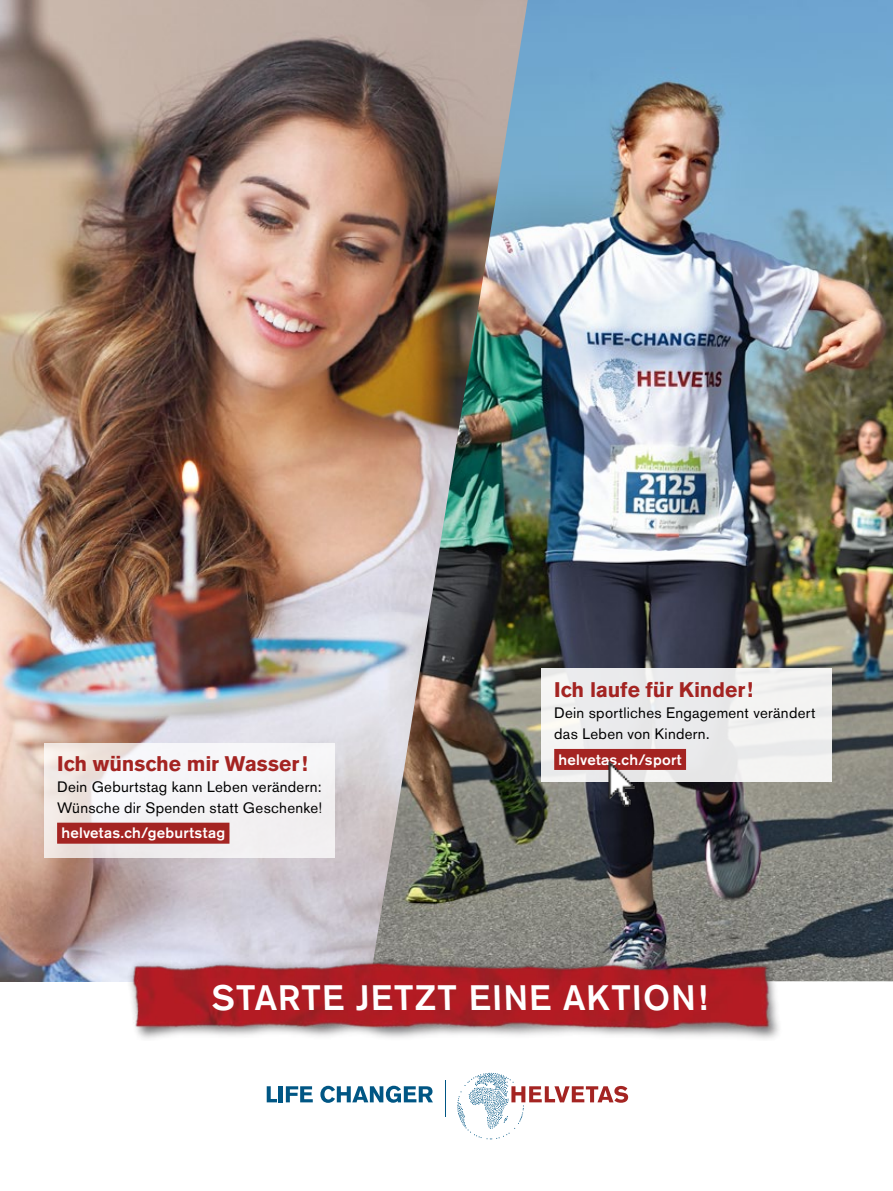
<style>
.page{position:relative;width:893px;height:1191px;background:#fff}
.page>*{position:absolute;margin:0;border:0;box-sizing:border-box;transform-origin:0 0}
.t1{font:500 35.1px "Akzidenz Grotesk BE";color:#fff}
.t2{font:700 21px "Akzidenz Grotesk BE";letter-spacing:-.005em;color:#a42422}
.t3{font:15px/21px "Akzidenz Grotesk BE";letter-spacing:.02em;color:#000}
.t4{font:500 15px "Akzidenz Grotesk BE";letter-spacing:.02em;color:#fff}
</style>
<div class="page">
<img style="left:0;top:0;width:370px;height:981px">
<svg style="left:457px;top:1072px;width:171px;height:67px"></svg>
<hr style="left:445px;top:1080px;width:1px;height:37px;background:#005684">
<svg style="left:267px;top:1086px;width:10px;height:16px"></svg>
<hr style="left:279px;top:1086px;width:4px;height:16px;background:#005684">
<svg style="left:286px;top:1086px;width:27px;height:16px"></svg>
<svg style="left:320px;top:1085px;width:113px;height:17px"></svg>
<img style="left:370px;top:0;width:523px;height:981px">
<div style="left:541px;top:668px;width:291px;height:114px;background:#ebebed"></div>
<div style="left:554px;top:749px;width:132px;height:21px;background:#a42422"></div>
<svg style="left:44px;top:743px;width:290px;height:114px;fill:#f3f2f3"></svg>
<div style="left:57px;top:822px;width:172px;height:21px;background:#a42422"></div>
<img style="left:605px;top:761px;width:30px;height:46px">
<img style="left:70px;top:954px;width:793px;height:86px">
<h2 class="t2" style="left:57px;top:751px;width:252px">Ich wünsche mir Wasser!</h2>
<p class="t3" style="left:57px;top:776px;width:267px">Dein Geburtstag kann Leben verändern:<br>Wünsche dir Spenden statt Geschenke!</p>
<p class="t4" style="left:61px;top:824px;width:165px">helvetas.ch/geburtstag</p>
<h2 class="t2" style="left:554px;top:677px;width:200px">Ich laufe für Kinder!</h2>
<p class="t3" style="left:554px;top:702px;width:263px">Dein sportliches Engagement verändert das Leben von Kindern.</p>
<p class="t4" style="left:558px;top:750px;width:125px">helvetas.ch/sport</p>
<h1 class="t1" style="left:212px;top:976px;width:499px">STARTE JETZT EINE AKTION!</h1>
</div>
